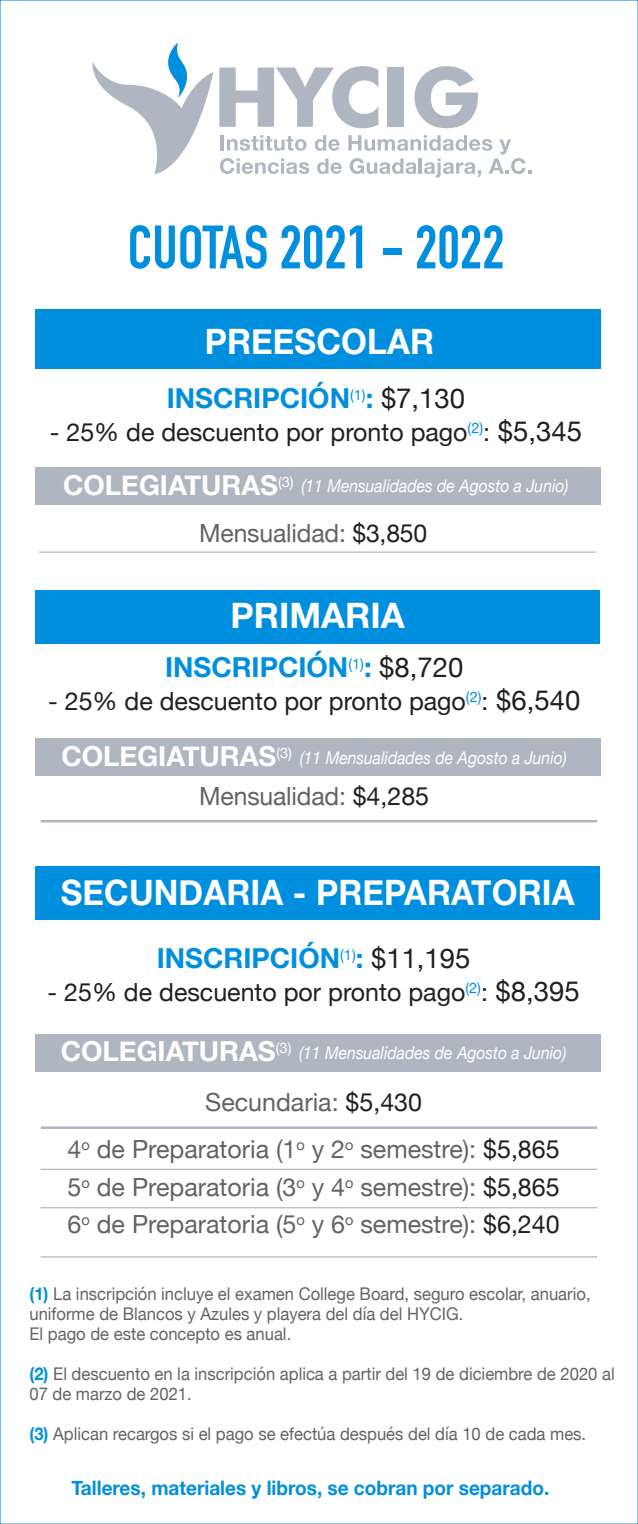
<style>
.page{position:relative;width:638px;height:1524px;background:#fff}
.page>*{position:absolute;margin:0;border:0;box-sizing:border-box;transform-origin:0 0}
.t1{font:700 60.25px "DIN Condensed";color:#008fde}
.t2{font:700 35px "Helvetica Neue";letter-spacing:.005em;color:#fff;scale:.95 1}
.t3{font:700 35px "Helvetica Neue";letter-spacing:.005em;color:#fff}
.t4{font:700 27.5px "Helvetica Neue";color:#008fde}
.t5{font:25px/37.5px "Helvetica Neue";color:#636366;text-align:justify}
.t6{font:25px "Helvetica Neue";color:#231f20}
.t7{font:700 20px "Helvetica Neue";color:#008fde;scale:.95 1}
.t8{font:17.5px/20px "Helvetica Neue";color:#636366;scale:.95 1}
.t9{font:italic 17.5px "Helvetica Neue";color:#fff;scale:.9 1}
.s1{font-weight:400;color:#231f20}
.s2{font-size:27.5px}
.s3{font-weight:700;font-style:normal;font-size:27.5px}
.s4{color:#231f20}
.s5{font-weight:700;color:#008fde}
</style>
<div class="page">
<div style="left:35px;top:467px;width:565px;height:37px;background:#aeb7c1"></div>
<div style="left:35px;top:738px;width:565px;height:38px;background:#aeb7c1"></div>
<div style="left:35px;top:1034px;width:565px;height:37px;background:#aeb7c1"></div>
<div style="left:35px;top:310px;width:565px;height:59px;background:#008fde"></div>
<svg style="left:219px;top:66px;width:159px;height:62px"></svg>
<div style="left:388px;top:68px;width:16px;height:59px;background:#aeb7c1"></div>
<svg style="left:414px;top:66px;width:64px;height:62px"></svg>
<hr style="left:221px;top:135px;width:3px;height:15px;background:#aeb7c1">
<svg style="left:227px;top:135px;width:79px;height:16px"></svg>
<svg style="left:315px;top:135px;width:25px;height:16px"></svg>
<svg style="left:220px;top:158px;width:89px;height:16px"></svg>
<svg style="left:317px;top:158px;width:25px;height:16px"></svg>
<svg style="left:348px;top:135px;width:183px;height:43px"></svg>
<svg style="left:92px;top:43px;width:121px;height:131px"></svg>
<div style="left:35px;top:590px;width:565px;height:53px;background:#008fde"></div>
<div style="left:36px;top:866px;width:564px;height:54px;background:#008fde"></div>
<hr style="left:41px;top:820px;width:556px;height:2px;background:#aeb7c1">
<hr style="left:41px;top:1256px;width:556px;height:1px;background:#aeb7c1">
<hr style="left:41px;top:1207px;width:556px;height:1px;background:#aeb7c1">
<hr style="left:41px;top:1168px;width:556px;height:2px;background:#aeb7c1">
<hr style="left:39px;top:551px;width:556px;height:2px;background:#aeb7c1">
<hr style="left:41px;top:1126px;width:556px;height:3px;background:#aeb7c1">
<h1 class="t1" style="left:128px;top:207px;width:378px">CUOTAS 2021 - 2022</h1>
<h2 class="t2" style="left:205px;top:314px;width:243px">PREESCOLAR</h2>
<h3 class="t4" style="left:167px;top:377px;width:300px">INSCRIPCIÓN<sup>(1)</sup>: <span class="s1">$7,130</span></h3>
<h3 class="t6" style="left:50px;top:414px;width:534px">- 25% de descuento por pronto pago<sup>(2)</sup>: <span class="s2">$5,345</span></h3>
<p class="t9" style="left:63px;top:473px;width:563px"><span class="s3">COLEGIATURAS</span><sup>(3)</sup> (11 Mensualidades de Agosto a Junio)</p>
<h3 class="t5" style="left:199px;top:516px;width:229px">Mensualidad: <span class="s4">$3,850</span></h3>
<h2 class="t3" style="left:230px;top:588px;width:176px">PRIMARIA</h2>
<h3 class="t4" style="left:165px;top:646px;width:300px">INSCRIPCIÓN<sup>(1)</sup>: <span class="s1">$8,720</span></h3>
<h3 class="t6" style="left:48px;top:683px;width:534px">- 25% de descuento por pronto pago<sup>(2)</sup>: <span class="s2">$6,540</span></h3>
<p class="t9" style="left:61px;top:745px;width:563px"><span class="s3">COLEGIATURAS</span><sup>(3)</sup> (11 Mensualidades de Agosto a Junio)</p>
<h3 class="t5" style="left:199px;top:779px;width:231px">Mensualidad: <span class="s4">$4,285</span></h3>
<h2 class="t2" style="left:61px;top:865px;width:542px">SECUNDARIA - PREPARATORIA</h2>
<h3 class="t4" style="left:157px;top:936px;width:315px">INSCRIPCIÓN<sup>(1)</sup>: <span class="s1">$11,195</span></h3>
<h3 class="t6" style="left:48px;top:974px;width:534px">- 25% de descuento por pronto pago<sup>(2)</sup>: <span class="s2">$8,395</span></h3>
<p class="t9" style="left:61px;top:1040px;width:563px"><span class="s3">COLEGIATURAS</span><sup>(3)</sup> (11 Mensualidades de Agosto a Junio)</p>
<h3 class="t5" style="left:205px;top:1085px;width:218px">Secundaria: <span class="s4">$5,430</span></h3>
<h3 class="t5" style="left:68px;top:1132px;width:493px">4<sup>o</sup> de Preparatoria (1<sup>o</sup> y 2<sup>o</sup> semestre): <span class="s4">$5,865<br></span>5<sup>o</sup> de Preparatoria (3<sup>o</sup> y 4<sup>o</sup> semestre): <span class="s4">$5,865<br></span>6<sup>o</sup> de Preparatoria (5<sup>o</sup> y 6<sup>o</sup> semestre): <span class="s4">$6,240</span></h3>
<p class="t8" style="left:29px;top:1284px;width:592px"><span class="s5">(1)</span> La inscripción incluye el examen College Board, seguro escolar, anuario, uniforme de Blancos y Azules y playera del día del HYCIG.<br>El pago de este concepto es anual.</p>
<p class="t8" style="left:29px;top:1364px;width:617px"><span class="s5">(2)</span> El descuento en la inscripción aplica a partir del 19 de diciembre de 2020 al<br>07 de marzo de 2021.</p>
<p class="t8" style="left:29px;top:1424px;width:587px"><span class="s5">(3)</span> Aplican recargos si el pago se efectúa después del día 10 de cada mes.</p>
<p class="t7" style="left:71px;top:1471px;width:504px">Talleres, materiales y libros, se cobran por separado.</p>
</div>
